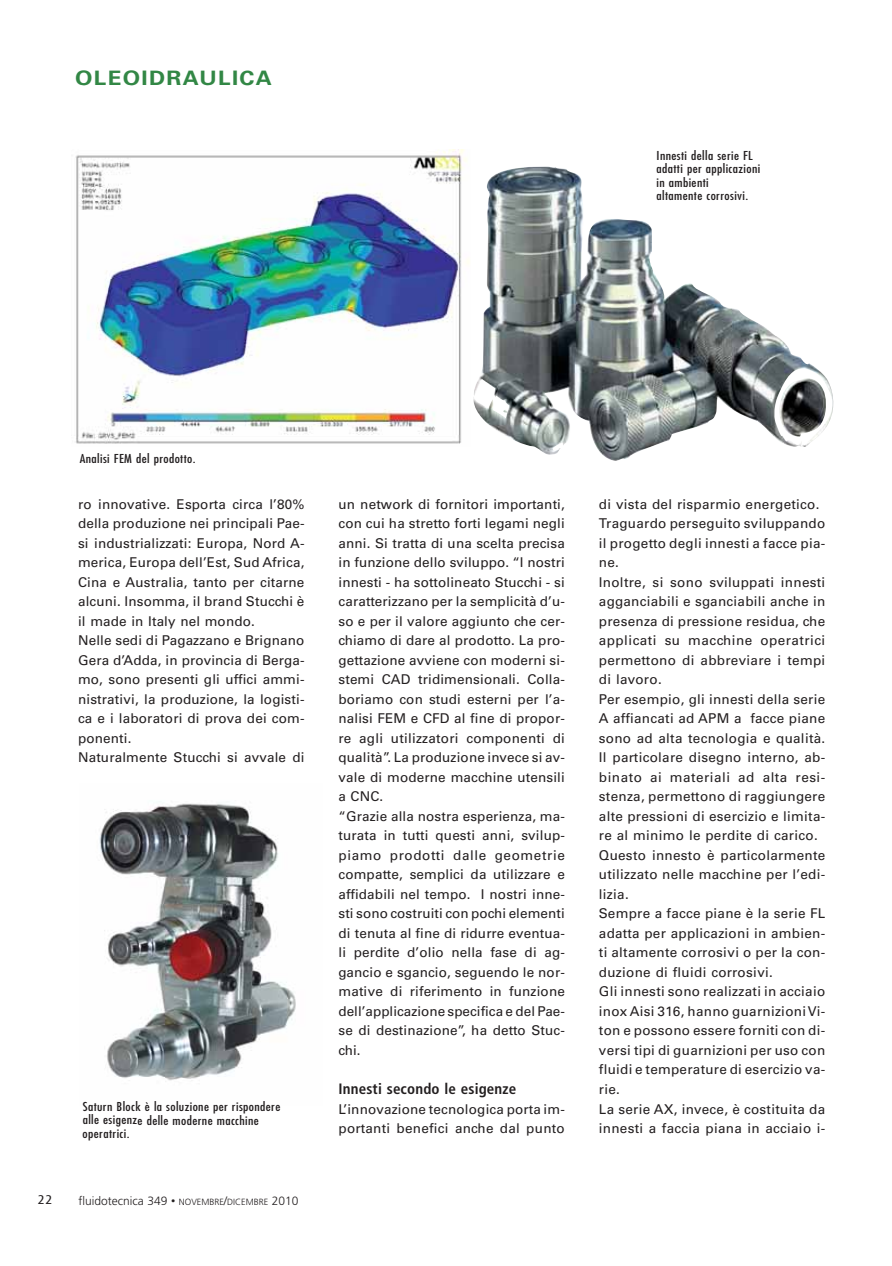
<style>
.page{position:relative;width:892px;height:1266px;background:#fff}
.page>*{position:absolute;margin:0;border:0;box-sizing:border-box;transform-origin:0 0}
.t1{font:700 19.95px "Univers LT";letter-spacing:.06em;color:#328745;scale:1.13 1}
.t2{font:700 condensed 15px "Frutiger LT";letter-spacing:.01em;color:#231f20}
.t3{font:13.5px/19.5px "Univers LT";letter-spacing:.01em;color:#231f20}
.t4{font:condensed 13.5px "Myriad";color:#231f20;scale:1.27 1}
.t5{font:condensed 12px/13.5px "Futura LT";letter-spacing:.03em;color:#231f20;scale:1.15 1}
.t6{font:300 12px "Frutiger LT";color:#231f20}
.s1{font-family:"Arial";font-weight:400}
.s2{font-size:9px}
</style>
<div class="page">
<img style="left:473px;top:166px;width:361px;height:295px">
<img style="left:99px;top:803px;width:197px;height:278px">
<img style="left:75px;top:149px;width:395px;height:295px">
<h1 class="t1" style="left:75px;top:71px;width:176px">OLEOIDRAULICA</h1>
<p class="t5" style="left:656px;top:149px;width:92px">Innesti della serie FL adatti per applicazioni in ambienti<br>altamente corrosivi.</p>
<p class="t4" style="left:38px;top:1190px;width:13px">22</p>
<p class="t5" style="left:80px;top:453px;width:102px">Analisi FEM del prodotto.</p>
<p class="t3" style="left:78px;top:494px;width:228px">ro innovative. Esporta circa l’80% della produzione nei principali Pae&shy;si industrializzati: Europa, Nord A&shy;merica, Europa dell’Est, Sud Africa, Cina e Australia, tanto per citarne alcuni. Insomma, il brand Stucchi è il made in Italy nel mondo.<br>Nelle sedi di Pagazzano e Brignano Gera d’Adda, in provincia di Berga&shy;mo, sono presenti gli uffici ammi&shy;nistrativi, la produzione, la logisti&shy;ca e i laboratori di prova dei com&shy;ponenti.<br>Naturalmente Stucchi si avvale di</p>
<p class="t3" style="left:338px;top:494px;width:228px">un network di fornitori importanti, con cui ha stretto forti legami negli anni. Si tratta di una scelta precisa in funzione dello sviluppo. “I nostri innesti - ha sottolineato Stucchi - si caratterizzano per la semplicità d’u&shy;so e per il valore aggiunto che cer&shy;chiamo di dare al prodotto. La pro&shy;gettazione avviene con moderni si&shy;stemi CAD tridimensionali. Colla&shy;boriamo con studi esterni per l’a&shy;nalisi FEM e CFD al fine di propor&shy;re agli utilizzatori componenti di qualità”. La produzione invece si av&shy;vale di moderne macchine utensili a CNC.<br>“Grazie alla nostra esperienza, ma&shy;turata in tutti questi anni, svilup&shy;piamo prodotti dalle geometrie compatte, semplici da utilizzare e affidabili nel tempo. I nostri inne&shy;sti sono costruiti con pochi elementi di tenuta al fine di ridurre eventua&shy;li perdite d’olio nella fase di ag&shy;gancio e sgancio, seguendo le nor&shy;mative di riferimento in funzione dell’applicazione specifica e del Pae&shy;se di destinazione”, ha detto Stuc&shy;chi.</p>
<p class="t2" style="left:338px;top:1081px;width:179px">Innesti secondo le esigenze</p>
<p class="t3" style="left:338px;top:1099px;width:228px">L’innovazione tecnologica porta im&shy;portanti benefici anche dal punto</p>
<p class="t5" style="left:83px;top:1100px;width:173px">Saturn Block è la soluzione per rispondere alle esigenze delle moderne macchine operatrici.</p>
<p class="t6" style="left:78px;top:1193px;width:222px">fluidotecnica 349 <span class="s1">•</span> <span class="s2">NOVEMBRE</span>/<span class="s2">DICEMBRE</span> 2010</p>
<p class="t3" style="left:599px;top:494px;width:228px">di vista del risparmio energetico.<br>Traguardo perseguito sviluppando il progetto degli innesti a facce pia&shy;ne.<br>Inoltre, si sono sviluppati innesti agganciabili e sganciabili anche in presenza di pressione residua, che applicati su macchine operatrici permettono di abbreviare i tempi di lavoro.<br>Per esempio, gli innesti della serie<br>A affiancati ad APM a facce piane sono ad alta tecnologia e qualità.<br>Il particolare disegno interno, ab&shy;binato ai materiali ad alta resi&shy;stenza, permettono di raggiungere alte pressioni di esercizio e limita&shy;re al minimo le perdite di carico.<br>Questo innesto è particolarmente utilizzato nelle macchine per l’edi&shy;lizia.<br>Sempre a facce piane è la serie FL adatta per applicazioni in ambien&shy;ti altamente corrosivi o per la con&shy;duzione di fluidi corrosivi.<br>Gli innesti sono realizzati in acciaio inox Aisi 316, hanno guarnizioni Vi&shy;ton e possono essere forniti con di&shy;versi tipi di guarnizioni per uso con fluidi e temperature di esercizio va&shy;rie.<br>La serie AX, invece, è costituita da innesti a faccia piana in acciaio i-</p>
</div>
